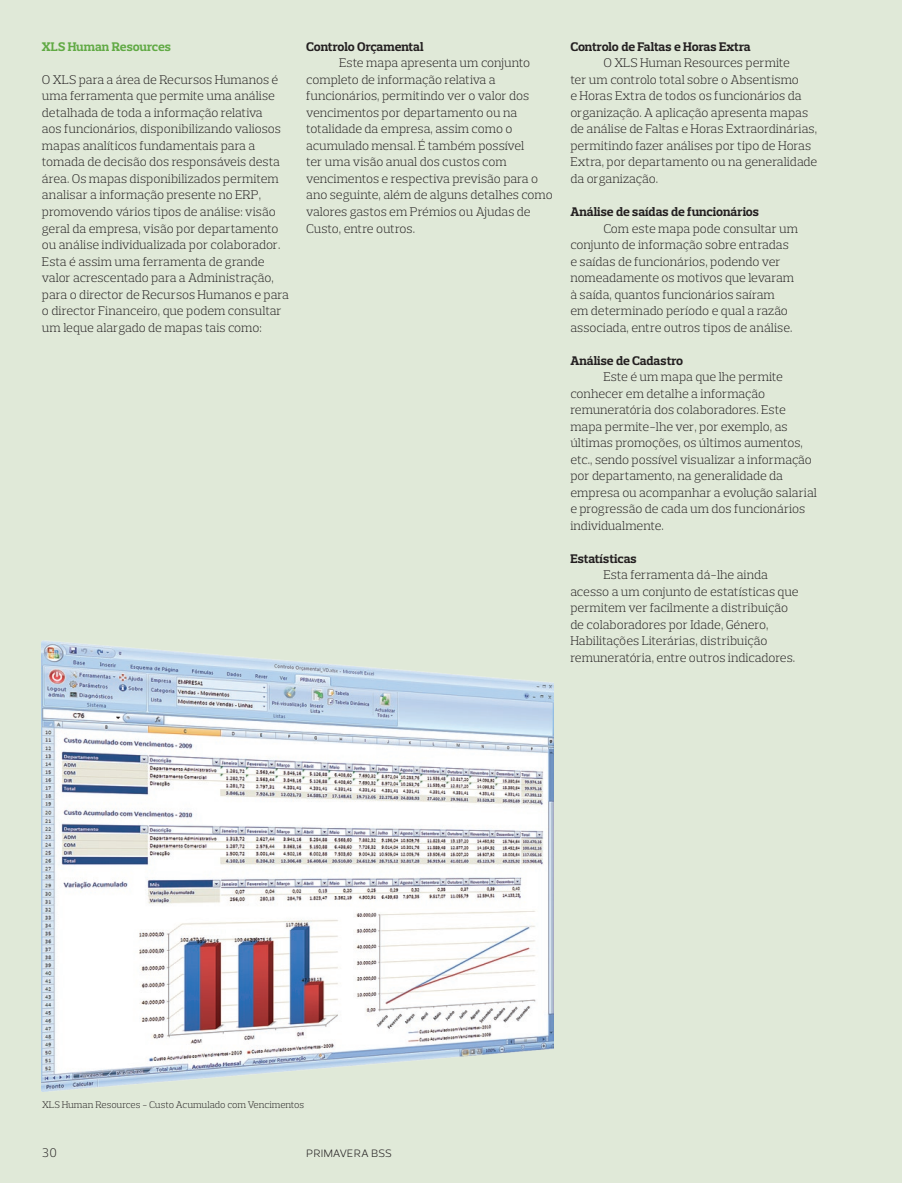
<style>
.page{position:relative;width:902px;height:1183px;background:#fff}
.page>*{position:absolute;margin:0;border:0;box-sizing:border-box;transform-origin:0 0}
.Body{font:300 12.75px/16.5px "Prelo Slab";letter-spacing:-.005em;color:#231f20}
.Body_-_Primeiro_Para{font:300 12.75px/16.5px "Prelo Slab";letter-spacing:-.005em;color:#231f20}
.Intertítulo{font:700 12.75px "Prelo Slab";letter-spacing:-.005em;color:#231f20}
.Título{font:700 12.75px "Prelo Slab";letter-spacing:.005em;color:#61aa45}
.t1{font:300 12.75px "Prelo";letter-spacing:.005em;color:#231f20}
.Legenda{font:300 9.75px "Prelo Slab";letter-spacing:-.005em;color:#231f20}
</style>
<div class="page">
<div style="left:0;top:0;width:901px;height:1182px;background:#e0e9d8"></div>
<img style="left:42px;top:640px;width:511px;height:450px">
<p class="Título" style="left:42px;top:39px;width:130px">XLS Human Resources</p>
<p class="Body_-_Primeiro_Para" style="left:42px;top:71px;width:248px">O XLS para a área de Recursos Humanos é uma ferramenta que permite uma análise detalhada de toda a informação relativa<br>aos funcionários, disponibilizando valiosos mapas analíticos fundamentais para a tomada de decisão dos responsáveis desta área. Os mapas disponibilizados permitem analisar a informação presente no ERP, promovendo vários tipos de análise: visão geral da empresa, visão por departamento ou análise individualizada por colaborador.<br>Esta é assim uma ferramenta de grande valor acrescentado para a Administração, para o director de Recursos Humanos e para o director Financeiro, que podem consultar um leque alargado de mapas tais como:</p>
<p class="Intertítulo" style="left:306px;top:39px;width:119px">Controlo Orçamental</p>
<p class="Body" style="left:306px;top:55px;width:248px;text-indent:33px">Este mapa apresenta um conjunto completo de informação relativa a funcionários, permitindo ver o valor dos vencimentos por departamento ou na totalidade da empresa, assim como o acumulado mensal. É também possível<br>ter uma visão anual dos custos com vencimentos e respectiva previsão para o ano seguinte, além de alguns detalhes como valores gastos em Prémios ou Ajudas de Custo, entre outros.</p>
<p class="Intertítulo" style="left:570px;top:39px;width:182px">Controlo de Faltas e Horas Extra</p>
<p class="Body" style="left:570px;top:55px;width:248px;text-indent:33px">O XLS Human Resources permite<br>ter um controlo total sobre o Absentismo<br>e Horas Extra de todos os funcionários da organização. A aplicação apresenta mapas de análise de Faltas e Horas Extraordinárias, permitindo fazer análises por tipo de Horas Extra, por departamento ou na generalidade da organização.</p>
<p class="Intertítulo" style="left:570px;top:204px;width:190px">Análise de saídas de funcionários</p>
<p class="Body" style="left:570px;top:220px;width:229px;text-indent:33px">Com este mapa pode consultar um conjunto de informação sobre entradas e saídas de funcionários, podendo ver nomeadamente os motivos que levaram à saída, quantos funcionários saíram<br>em determinado período e qual a razão associada, entre outros tipos de análise.</p>
<p class="Intertítulo" style="left:570px;top:352px;width:114px">Análise de Cadastro</p>
<p class="Body" style="left:570px;top:368px;width:248px;text-indent:33px">Este é um mapa que lhe permite conhecer em detalhe a informação remuneratória dos colaboradores. Este mapa permite-lhe ver, por exemplo, as últimas promoções, os últimos aumentos, etc., sendo possível visualizar a informação por departamento, na generalidade da empresa ou acompanhar a evolução salarial e progressão de cada um dos funcionários individualmente.</p>
<p class="Intertítulo" style="left:570px;top:550px;width:68px">Estatísticas</p>
<p class="Body" style="left:570px;top:566px;width:230px;text-indent:33px">Esta ferramenta dá-lhe ainda acesso a um conjunto de estatísticas que permitem ver facilmente a distribuição de colaboradores por Idade, Género, Habilitações Literárias, distribuição remuneratória, entre outros indicadores.</p>
<p class="Legenda" style="left:42px;top:1098px;width:264px">XLS Human Resources - Custo Acumulado com Vencimentos</p>
<p class="t1" style="left:42px;top:1144px;width:16px">30</p>
<p class="t1" style="left:306px;top:1144px;width:87px">PRIMAVERA BSS</p>
</div>
